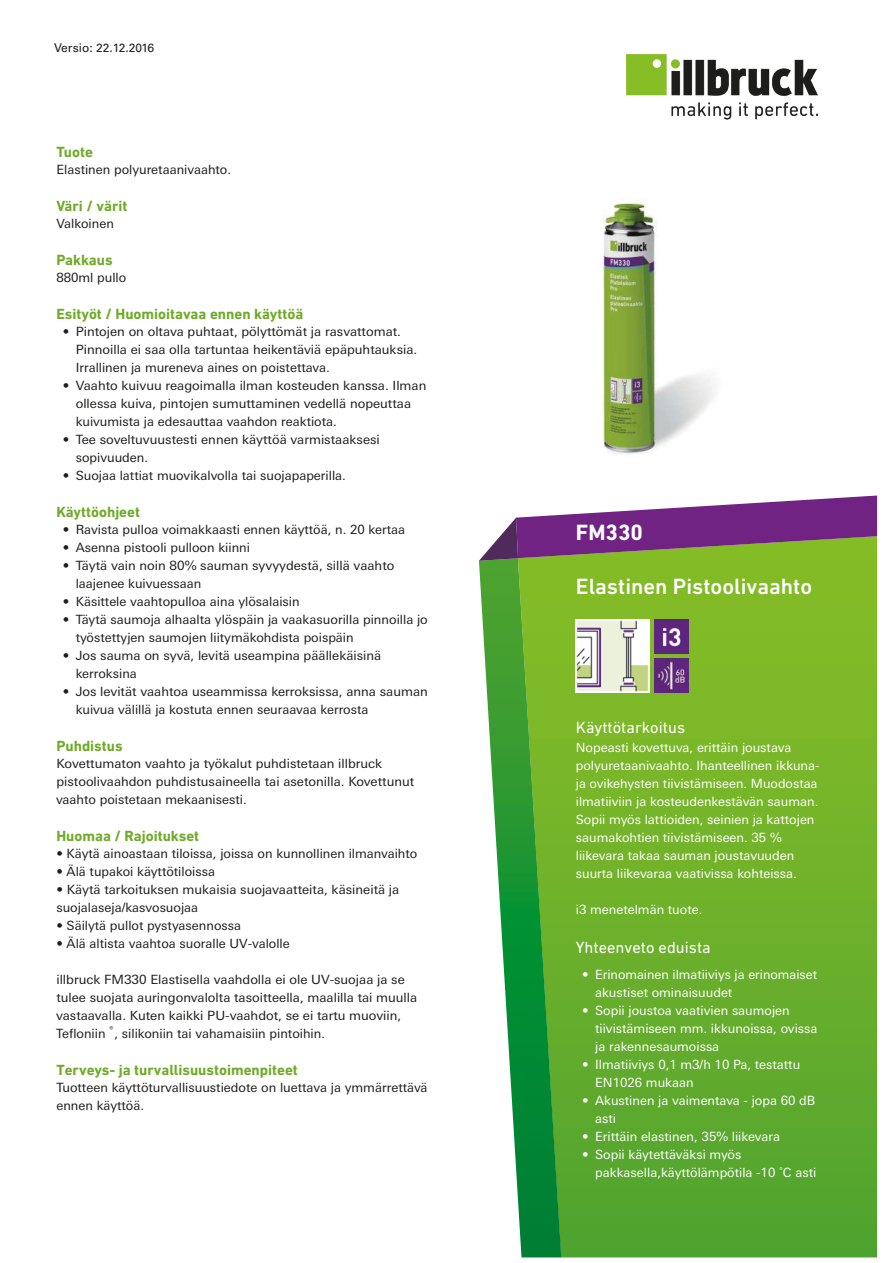
<style>
.page{position:relative;width:893px;height:1263px;background:#fff}
.page>*{position:absolute;margin:0;border:0;box-sizing:border-box;transform-origin:0 0}
.t1{font:500 22.5px "DIN Next W1 G";color:#fff}
.t2{font:700 22.5px "DIN Next W1 G";color:#fff}
.t3{font:16.5px "DIN Next W1 G";color:#fff}
.t4{font:700 15px "DIN Next W1 G";color:#6fab28}
.t5{font:12.75px/18px "Univers Next W1 G";color:#1d1d1b}
.t6{font:12.75px/18px "Univers Next W1 G";color:#fff}
.t7{font:12px "Univers LTCYR 55 Roman";color:#1d1d1b}
</style>
<div class="page">
<img style="left:602px;top:198px;width:112px;height:256px">
<svg style="left:561px;top:561px;width:316px;height:696px;background:#6bb02a"></svg>
<svg style="left:479px;top:561px;width:82px;height:696px"></svg>
<svg style="left:479px;top:495px;width:398px;height:66px"></svg>
<img style="left:576px;top:619px;width:73px;height:74px">
<img style="left:655px;top:619px;width:34px;height:34px">
<img style="left:655px;top:659px;width:34px;height:34px">
<img style="left:626px;top:54px;width:191px;height:65px">
<p class="t7" style="left:54px;top:40px;width:102px">Versio: 22.12.2016</p>
<p class="t4" style="left:56px;top:147px;width:38px">Tuote</p>
<p class="t5" style="left:56px;top:160px;width:176px">Elastinen polyuretaanivaahto.</p>
<p class="t4" style="left:56px;top:201px;width:73px">Väri / värit</p>
<p class="t5" style="left:56px;top:214px;width:59px">Valkoinen</p>
<p class="t4" style="left:56px;top:255px;width:58px">Pakkaus</p>
<p class="t5" style="left:56px;top:268px;width:71px">880ml pullo</p>
<p class="t4" style="left:56px;top:309px;width:248px">Esityöt / Huomioitavaa ennen käyttöä</p>
<p class="t5" style="left:76px;top:322px;width:343px;text-indent:-13px">• Pintojen on oltava puhtaat, pölyttömät ja rasvattomat.<br>Pinnoilla ei saa olla tartuntaa heikentäviä epäpuhtauksia.<br>Irrallinen ja mureneva aines on poistettava.</p>
<p class="t5" style="left:76px;top:376px;width:352px;text-indent:-13px">• Vaahto kuivuu reagoimalla ilman kosteuden kanssa. Ilman ollessa kuiva, pintojen sumuttaminen vedellä nopeuttaa kuivumista ja edesauttaa vaahdon reaktiota.</p>
<p class="t5" style="left:76px;top:430px;width:306px;text-indent:-13px">• Tee soveltuvuustesti ennen käyttöä varmistaaksesi sopivuuden.</p>
<p class="t5" style="left:63px;top:466px;width:285px">• Suojaa lattiat muovikalvolla tai suojapaperilla.</p>
<p class="t4" style="left:56px;top:507px;width:85px">Käyttöohjeet</p>
<p class="t5" style="left:63px;top:520px;width:344px">• Ravista pulloa voimakkaasti ennen käyttöä, n. 20 kertaa</p>
<p class="t5" style="left:63px;top:538px;width:189px">• Asenna pistooli pulloon kiinni</p>
<p class="t5" style="left:76px;top:556px;width:320px;text-indent:-13px">• Täytä vain noin 80% sauman syvyydestä, sillä vaahto laajenee kuivuessaan</p>
<p class="t5" style="left:63px;top:592px;width:238px">• Käsittele vaahtopulloa aina ylösalaisin</p>
<p class="t5" style="left:76px;top:610px;width:354px;text-indent:-13px">• Täytä saumoja alhaalta ylöspäin ja vaakasuorilla pinnoilla jo työstettyjen saumojen liitymäkohdista poispäin</p>
<p class="t5" style="left:76px;top:646px;width:307px;text-indent:-13px">• Jos sauma on syvä, levitä useampina päällekäisinä kerroksina</p>
<p class="t5" style="left:76px;top:682px;width:354px;text-indent:-13px">• Jos levität vaahtoa useammissa kerroksissa, anna sauman kuivua välillä ja kostuta ennen seuraavaa kerrosta</p>
<p class="t4" style="left:56px;top:741px;width:68px">Puhdistus</p>
<p class="t5" style="left:56px;top:754px;width:360px">Kovettumaton vaahto ja työkalut puhdistetaan illbruck pistoolivaahdon puhdistusaineella tai asetonilla. Kovettunut vaahto poistetaan mekaanisesti.</p>
<p class="t4" style="left:56px;top:831px;width:144px">Huomaa / Rajoitukset</p>
<p class="t5" style="left:56px;top:844px;width:362px">• Käytä ainoastaan tiloissa, joissa on kunnollinen ilmanvaihto</p>
<p class="t5" style="left:56px;top:862px;width:160px">• Älä tupakoi käyttötiloissa</p>
<p class="t5" style="left:56px;top:880px;width:344px">• Käytä tarkoituksen mukaisia suojavaatteita, käsineitä ja suojalaseja/kasvosuojaa</p>
<p class="t5" style="left:56px;top:916px;width:186px">• Säilytä pullot pystyasennossa</p>
<p class="t5" style="left:56px;top:934px;width:235px">• Älä altista vaahtoa suoralle UV-valolle</p>
<p class="t5" style="left:56px;top:970px;width:363px">illbruck FM330 Elastisella vaahdolla ei ole UV-suojaa ja se tulee suojata auringonvalolta tasoitteella, maalilla tai muulla vastaavalla. Kuten kaikki PU-vaahdot, se ei tartu muoviin, Tefloniin <sup>®</sup>, silikoniin tai vahamaisiin pintoihin.</p>
<p class="t4" style="left:56px;top:1065px;width:243px">Terveys- ja turvallisuustoimenpiteet</p>
<p class="t5" style="left:56px;top:1078px;width:373px">Tuotteen käyttöturvallisuustiedote on luettava ja ymmärrettävä ennen käyttöä.</p>
<p class="t2" style="left:576px;top:525px;width:69px">FM330</p>
<p class="t1" style="left:576px;top:573px;width:238px">Elastinen Pistoolivaahto</p>
<p class="t3" style="left:576px;top:721px;width:111px">Käyttötarkoitus</p>
<p class="t6" style="left:576px;top:739px;width:245px">Nopeasti kovettuva, erittäin joustava polyuretaanivaahto. Ihanteellinen ikkuna&shy;ja ovikehysten tiivistämiseen. Muodostaa ilmatiiviin ja kosteudenkestävän sauman.<br>Sopii myös lattioiden, seinien ja kattojen saumakohtien tiivistämiseen. 35 % liikevara takaa sauman joustavuuden suurta liikevaraa vaativissa kohteissa.</p>
<p class="t6" style="left:576px;top:901px;width:128px">i3 menetelmän tuote.</p>
<p class="t3" style="left:576px;top:942px;width:136px">Yhteenveto eduista</p>
<p class="t6" style="left:595px;top:966px;width:223px;text-indent:-13px">• Erinomainen ilmatiiviys ja erinomaiset akustiset ominaisuudet</p>
<p class="t6" style="left:595px;top:1002px;width:224px;text-indent:-13px">• Sopii joustoa vaativien saumojen tiivistämiseen mm. ikkunoissa, ovissa ja rakennesaumoissa</p>
<p class="t6" style="left:595px;top:1056px;width:207px;text-indent:-13px">• Ilmatiiviys 0,1 m3/h 10 Pa, testattu<br>EN1026 mukaan</p>
<p class="t6" style="left:595px;top:1092px;width:222px;text-indent:-13px">• Akustinen ja vaimentava - jopa 60 dB asti</p>
<p class="t6" style="left:582px;top:1128px;width:199px">• Erittäin elastinen, 35% liikevara</p>
<p class="t6" style="left:595px;top:1146px;width:223px;text-indent:-13px">• Sopii käytettäväksi myös pakkasella,käyttölämpötila -10 ˚C asti</p>
</div>
